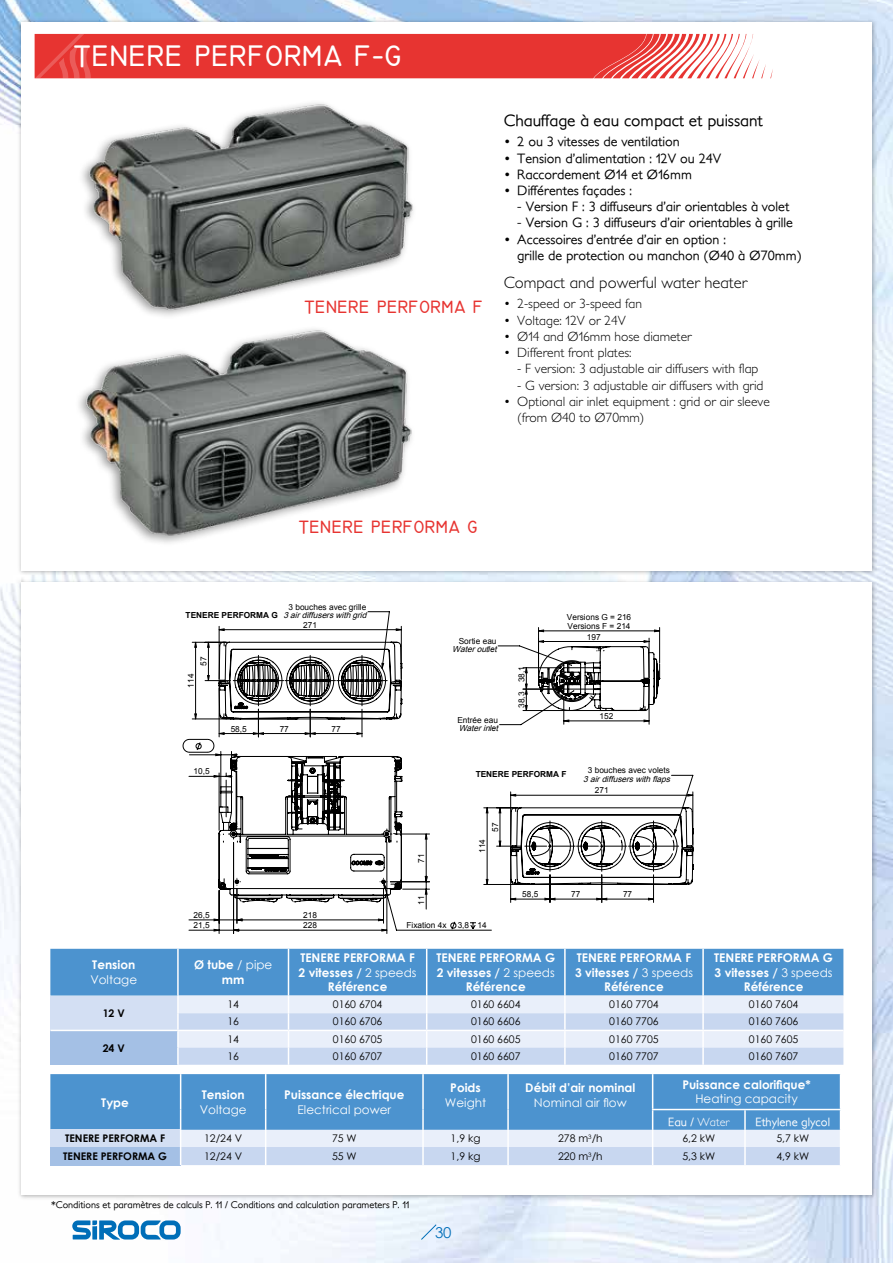
<style>
.page{position:relative;width:893px;height:1263px;background:#fff}
.page>*{position:absolute;margin:0;border:0;box-sizing:border-box;transform-origin:0 0}
.t1{font:700 30px "Technic";color:#fff}
.t2{font:700 18px "Technic";color:#e73431}
.t3{font:500 16.5px "Petita";color:#000}
.t4{font:300 16.5px "Petita";color:#000}
.t5{font:15px "Century Gothic";color:#006eb8}
.t6{font:500 13.5px/16.2px "Petita";color:#000}
.t7{font:300 13.5px/16.2px "Petita";color:#000}
.t8{font:700 12px/14.4px "Century Gothic";color:#fff;text-align:center}
.t9{font:12px "Century Gothic";color:#fff}
.t10{font:500 12px "Petita";color:#fff}
.t11{font:300 12px "Petita";color:#fffdfe}
.t12{font:10.5px "Century Gothic";color:#000}
.t13{font:700 10.5px "Century Gothic";color:#000}
.t14{font:500 9.75px "Petita";color:#000}
.t15{font:8.25px/10.4px "Arial";color:#000}
.t16{font:italic 8.25px "Arial";color:#000}
.t17{font:700 8.25px "Arial";color:#000}
.s1{font-style:italic}
.s2{font-weight:400}
.s3{font-weight:500}
</style>
<div class="page">
<img style="left:0;top:0;width:893px;height:1263px">
<svg style="left:72px;top:1220px;width:109px;height:19px"></svg>
<svg style="left:421px;top:1224px;width:16px;height:16px"></svg>
<div style="left:17px;top:18px;width:860px;height:558px;background:#000;opacity:.3"></div>
<div style="left:21px;top:22px;width:851px;height:549px;background:#fff"></div>
<div style="left:17px;top:579px;width:860px;height:621px;background:#000;opacity:.3"></div>
<div style="left:21px;top:583px;width:851px;height:612px;background:#fff"></div>
<svg style="left:35px;top:34px;width:738px;height:44px;background:#ea4e4b"></svg>
<img style="left:82px;top:103px;width:332px;height:213px">
<div style="left:74px;top:325px;width:342px;height:221px;background:#000;opacity:.4"></div>
<img style="left:74px;top:325px;width:342px;height:212px">
<hr style="left:892px;top:601px;width:1px;height:320px;background:#000">
<hr style="left:799px;top:592px;width:1px;height:360px;background:#c0c0c0">
<hr style="left:107px;top:592px;width:1px;height:360px;background:#c0c0c0">
<hr style="left:107px;top:592px;width:675px;height:1px;background:#c0c0c0">
<hr style="left:107px;top:1262px;width:675px;height:1px;background:#c0c0c0">
<hr style="left:401px;top:626px;width:1px;height:53px;background:#000">
<hr style="left:219px;top:626px;width:1px;height:53px;background:#000">
<hr style="left:693px;top:792px;width:1px;height:52px;background:#000">
<hr style="left:192px;top:719px;width:149px;height:1px;background:#000">
<hr style="left:192px;top:642px;width:34px;height:1px;background:#000">
<svg style="left:216px;top:796px;width:387px;height:135px"></svg>
<svg style="left:219px;top:629px;width:474px;height:167px"></svg>
<svg style="left:430px;top:642px;width:71px;height:242px"></svg>
<svg style="left:498px;top:592px;width:284px;height:133px"></svg>
<svg style="left:497px;top:807px;width:197px;height:95px"></svg>
<svg style="left:195px;top:642px;width:235px;height:267px"></svg>
<svg style="left:50px;top:949px;width:793px;height:116px;background:#9fc2e5"></svg>
<svg style="left:50px;top:1074px;width:791px;height:91px;background:#83b2dd"></svg>
<h1 class="t1" style="left:73px;top:39px;width:332px">TENERE PERFORMA F-G</h1>
<h2 class="t2" style="left:304px;top:296px;width:181px">TENERE PERFORMA F</h2>
<p class="t3" style="left:504px;top:110px;width:261px">Chauffage à eau compact et puissant</p>
<p class="t6" style="left:504px;top:134px;width:177px">• 2 ou 3 vitesses de ventilation</p>
<p class="t6" style="left:504px;top:150px;width:219px">• Tension d’alimentation : 12V ou 24V</p>
<p class="t6" style="left:504px;top:166px;width:190px">• Raccordement Ø14 et Ø16mm</p>
<p class="t6" style="left:504px;top:183px;width:130px">• Différentes façades :</p>
<p class="t6" style="left:517px;top:199px;width:273px">- Version F : 3 diffuseurs d’air orientables à volet</p>
<p class="t6" style="left:517px;top:215px;width:277px">- Version G : 3 diffuseurs d’air orientables à grille</p>
<p class="t6" style="left:517px;top:231px;width:286px;text-indent:-14px">• Accessoires d’entrée d’air en option :<br>grille de protection ou manchon (Ø40 à Ø70mm)</p>
<p class="t4" style="left:504px;top:273px;width:245px">Compact and powerful water heater</p>
<p class="t7" style="left:504px;top:296px;width:140px">• 2-speed or 3-speed fan</p>
<p class="t7" style="left:504px;top:312px;width:124px">• Voltage: 12V or 24V</p>
<p class="t7" style="left:504px;top:329px;width:189px">• Ø14 and Ø16mm hose diameter</p>
<p class="t7" style="left:504px;top:345px;width:130px">• Different front plates:</p>
<p class="t7" style="left:517px;top:361px;width:243px">- F version: 3 adjustable air diffusers with flap</p>
<p class="t7" style="left:517px;top:377px;width:248px">- G version: 3 adjustable air diffusers with grid</p>
<p class="t7" style="left:517px;top:393px;width:254px;text-indent:-14px">• Optional air inlet equipment : grid or air sleeve (from Ø40 to Ø70mm)</p>
<h2 class="t2" style="left:298px;top:517px;width:182px">TENERE PERFORMA G</h2>
<p class="t15" style="left:288px;top:602px;width:79px">3 bouches avec grille</p>
<p class="t16" style="left:283px;top:610px;width:87px">3airdiffuserswithgrid</p>
<p class="t17" style="left:186px;top:610px;width:94px">TENERE PERFORMA G</p>
<p class="t15" style="left:303px;top:620px;width:15px">271</p>
<p class="t15" style="left:567px;top:612px;width:66px;line-height:9.3px">Versions G = 216<br>Versions F = 214</p>
<p class="t8" style="left:92px;top:957px;width:44px">Tension</p>
<p class="t9" style="left:90px;top:971px;width:48px">Voltage</p>
<p class="t13" style="left:103px;top:1005px;width:24px">12 V</p>
<p class="t13" style="left:103px;top:1040px;width:24px">24 V</p>
<p class="t8" style="left:101px;top:1094px;width:29px">Type</p>
<p class="t15" style="left:199px;top:666px;width:11px;rotate:-90deg">57</p>
<p class="t15" style="left:186px;top:687px;width:15px;rotate:-90deg">114</p>
<p class="t15" style="left:194px;top:766px;width:18px">10,5</p>
<p class="t15" style="left:231px;top:724px;width:18px">58,5</p>
<p class="t15" style="left:280px;top:724px;width:11px">77</p>
<p class="t15" style="left:331px;top:724px;width:11px">77</p>
<p class="t15" style="left:194px;top:910px;width:18px">26,5<br>21,5</p>
<p class="t15" style="left:303px;top:910px;width:15px">218<br>228</p>
<p class="t15" style="left:416px;top:862px;width:11px;rotate:-90deg">71</p>
<p class="t15" style="left:416px;top:904px;width:11px;rotate:-90deg">11</p>
<p class="t15" style="left:452px;top:637px;width:46px;line-height:8.4px;text-align:right">Sortie eau<br><span class="s1">Waterout</span><span class="s1">l e t</span></p>
<p class="t15" style="left:457px;top:716px;width:43px;line-height:8.2px">Entrée eau<br><span class="s1">Waterin</span><span class="s1">l e t</span></p>
<p class="t15" style="left:516px;top:682px;width:18px;rotate:-90deg">38,1</p>
<p class="t15" style="left:516px;top:708px;width:18px;rotate:-90deg">38,3</p>
<p class="t17" style="left:476px;top:769px;width:92px">TENERE PERFORMA F</p>
<p class="t15" style="left:490px;top:831px;width:11px;rotate:-90deg">57</p>
<p class="t15" style="left:477px;top:853px;width:15px;rotate:-90deg">114</p>
<p class="t15" style="left:587px;top:632px;width:15px">197</p>
<p class="t15" style="left:599px;top:711px;width:15px">152</p>
<p class="t15" style="left:588px;top:765px;width:84px">3 bouches avec volets</p>
<p class="t16" style="left:583px;top:773px;width:91px">3airdiffuserswithflaps</p>
<p class="t15" style="left:595px;top:785px;width:15px">271</p>
<p class="t15" style="left:522px;top:889px;width:18px">58,5</p>
<p class="t15" style="left:571px;top:889px;width:11px">77</p>
<p class="t15" style="left:623px;top:889px;width:11px">77</p>
<p class="t15" style="left:406px;top:920px;width:42px">Fixation 4x</p>
<p class="t15" style="left:458px;top:920px;width:31px">3,8 14</p>
<p class="t8" style="left:194px;top:957px;width:80px">Ø tube <span class="s2">/ pipe </span>mm</p>
<p class="t8" style="left:299px;top:950px;width:119px">TENERE PERFORMA F<br>2 vitesses / <span class="s2">2 speeds<br></span>Référence</p>
<p class="t8" style="left:436px;top:950px;width:120px">TENERE PERFORMA G<br>2 vitesses / <span class="s2">2 speeds<br></span>Référence</p>
<p class="t8" style="left:575px;top:950px;width:119px">TENERE PERFORMA F<br>3 vitesses / <span class="s2">3 speeds<br></span>Référence</p>
<p class="t8" style="left:714px;top:950px;width:120px">TENERE PERFORMA G<br>3 vitesses / <span class="s2">3 speeds<br></span>Référence</p>
<p class="t12" style="left:227px;top:997px;width:13px">14</p>
<p class="t12" style="left:333px;top:997px;width:51px">0160 6704</p>
<p class="t12" style="left:471px;top:997px;width:51px">0160 6604</p>
<p class="t12" style="left:609px;top:997px;width:51px">0160 7704</p>
<p class="t12" style="left:749px;top:997px;width:51px">0160 7604</p>
<p class="t12" style="left:227px;top:1014px;width:13px">16</p>
<p class="t12" style="left:333px;top:1014px;width:51px">0160 6706</p>
<p class="t12" style="left:471px;top:1014px;width:51px">0160 6606</p>
<p class="t12" style="left:609px;top:1014px;width:51px">0160 7706</p>
<p class="t12" style="left:749px;top:1014px;width:51px">0160 7606</p>
<p class="t12" style="left:227px;top:1032px;width:13px">14</p>
<p class="t12" style="left:333px;top:1032px;width:51px">0160 6705</p>
<p class="t12" style="left:471px;top:1032px;width:51px">0160 6605</p>
<p class="t12" style="left:609px;top:1032px;width:51px">0160 7705</p>
<p class="t12" style="left:749px;top:1032px;width:51px">0160 7605</p>
<p class="t12" style="left:227px;top:1049px;width:13px">16</p>
<p class="t12" style="left:333px;top:1049px;width:51px">0160 6707</p>
<p class="t12" style="left:471px;top:1049px;width:51px">0160 6607</p>
<p class="t12" style="left:609px;top:1049px;width:51px">0160 7707</p>
<p class="t12" style="left:749px;top:1049px;width:51px">0160 7607</p>
<p class="t8" style="left:202px;top:1087px;width:44px">Tension</p>
<p class="t9" style="left:200px;top:1101px;width:48px">Voltage</p>
<p class="t8" style="left:284px;top:1087px;width:122px">Puissance électrique</p>
<p class="t9" style="left:298px;top:1101px;width:95px">Electrical power</p>
<p class="t8" style="left:450px;top:1080px;width:32px">Poids</p>
<p class="t9" style="left:445px;top:1094px;width:43px">Weight</p>
<p class="t8" style="left:525px;top:1080px;width:112px">Débit d’air nominal</p>
<p class="t9" style="left:534px;top:1094px;width:94px">Nominal air flow</p>
<p class="t8" style="left:682px;top:1077px;width:130px">Puissance calorifique*</p>
<p class="t9" style="left:695px;top:1090px;width:104px">Heating capacity</p>
<p class="t11" style="left:668px;top:1115px;width:63px"><span class="s3">Eau /</span> Water</p>
<p class="t10" style="left:755px;top:1114px;width:76px">Ethylene glycol</p>
<p class="t13" style="left:65px;top:1130px;width:102px">TENERE PERFORMA F</p>
<p class="t12" style="left:204px;top:1131px;width:40px">12/24 V</p>
<p class="t12" style="left:332px;top:1131px;width:26px">75 W</p>
<p class="t12" style="left:451px;top:1131px;width:31px">1,9 kg</p>
<p class="t12" style="left:558px;top:1131px;width:46px">278 m<sup>3</sup>/h</p>
<p class="t12" style="left:682px;top:1131px;width:34px">6,2 kW</p>
<p class="t12" style="left:776px;top:1131px;width:34px">5,7 kW</p>
<p class="t13" style="left:63px;top:1148px;width:105px">TENERE PERFORMA G</p>
<p class="t12" style="left:204px;top:1149px;width:40px">12/24 V</p>
<p class="t12" style="left:332px;top:1149px;width:26px">55 W</p>
<p class="t12" style="left:451px;top:1149px;width:31px">1,9 kg</p>
<p class="t12" style="left:558px;top:1149px;width:46px">220 m<sup>3</sup>/h</p>
<p class="t12" style="left:682px;top:1149px;width:34px">5,3 kW</p>
<p class="t12" style="left:776px;top:1149px;width:34px">4,9 kW</p>
<p class="t14" style="left:51px;top:1198px;width:360px">*Conditions et paramètres de calculs P. 11 / Conditions and calculation parameters P. 11</p>
<p class="t5" style="left:435px;top:1222px;width:18px">30</p>
</div>
